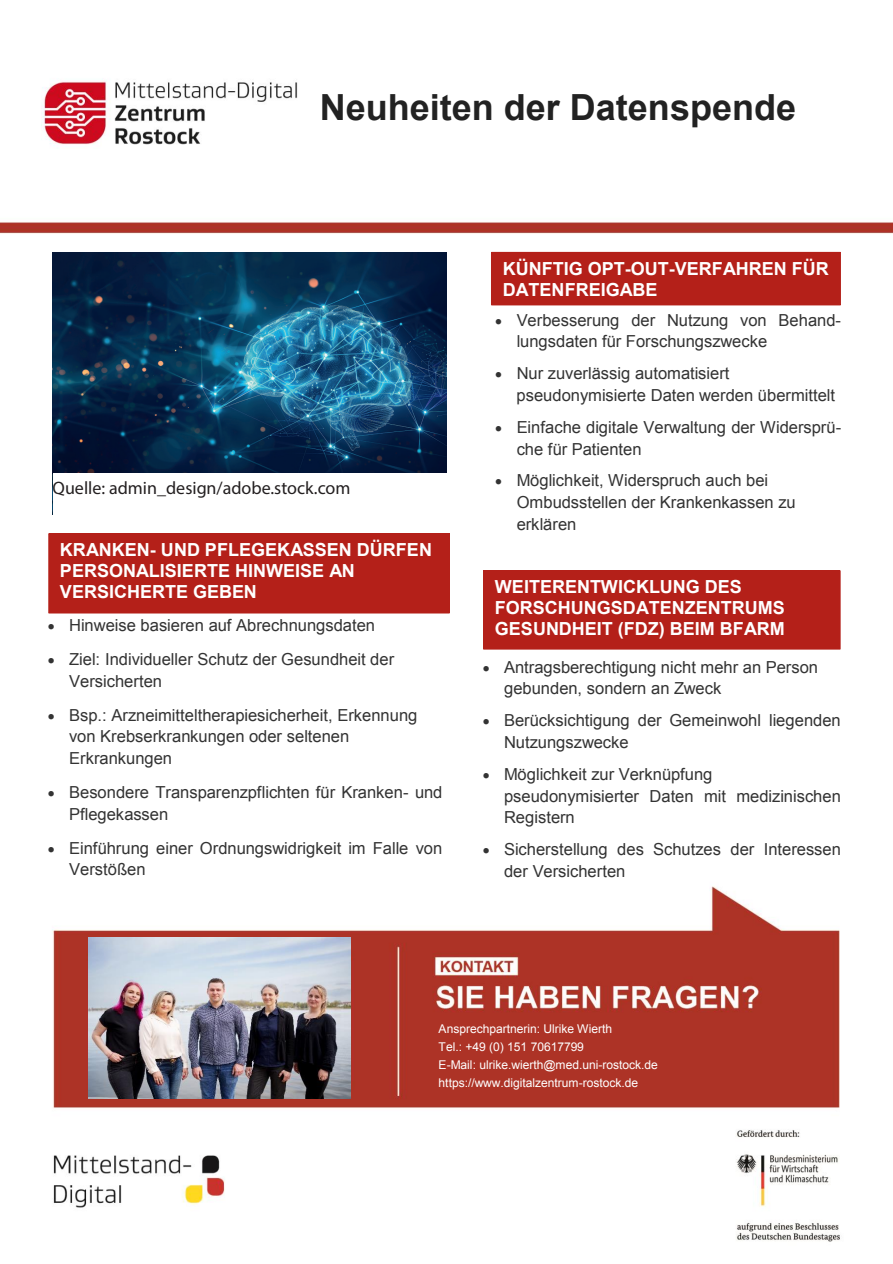
<style>
.page{position:relative;width:893px;height:1264px;background:#fff}
.page>*{position:absolute;margin:0;border:0;box-sizing:border-box;transform-origin:0 0}
.t1{font:700 36px "Arial";color:#222}
.t2{font:700 18px/21px "Arial";color:#fff}
.t3{font:18px "Myriad Pro";color:#231f20}
.t4{font:16.5px/21.8px "Arial";color:#333}
.t5{font:12px/18px "Arial";letter-spacing:-.005em;color:#fff}
</style>
<div class="page">
<img style="left:0;top:222px;width:892px;height:1020px">
<img style="left:41px;top:79px;width:257px;height:66px">
<img style="left:88px;top:937px;width:262px;height:161px">
<div style="left:483px;top:570px;width:357px;height:79px;background:#b42019"></div>
<div style="left:49px;top:533px;width:400px;height:80px;background:#b42019"></div>
<div style="left:491px;top:252px;width:349px;height:53px;background:#b42019"></div>
<img style="left:53px;top:252px;width:393px;height:221px">
<div style="left:53px;top:473px;width:393px;height:57px;background:#fff"></div>
<h1 class="t1" style="left:320px;top:82px;width:477px">Neuheiten der Datenspende</h1>
<p class="t3" style="left:53px;top:476px;width:299px">Quelle: admin_design/adobe.stock.com</p>
<p class="t2" style="left:60px;top:540px;width:373px">KRANKEN- UND PFLEGEKASSEN DÜRFEN<br>PERSONALISIERTE HINWEISE AN<br>VERSICHERTE GEBEN</p>
<p class="t4" style="left:48px;top:614px;width:329px">• Hinweise basieren auf Abrechnungsdaten</p>
<p class="t4" style="left:69px;top:648px;width:326px;text-indent:-21px">• Ziel: Individueller Schutz der Gesundheit der<br>Versicherten</p>
<p class="t4" style="left:69px;top:704px;width:349px;text-indent:-21px">• Bsp.: Arzneimitteltherapiesicherheit, Erkennung von Krebserkrankungen oder seltenen<br>Erkrankungen</p>
<p class="t4" style="left:69px;top:781px;width:375px;text-indent:-21px">• Besondere Transparenzpflichten für Kranken- und<br>Pflegekassen</p>
<p class="t4" style="left:69px;top:836px;width:374px;text-indent:-21px">• Einführung einer Ordnungswidrigkeit im Falle von<br>Verstößen</p>
<p class="t2" style="left:502px;top:259px;width:327px">KÜNFTIG OPT-OUT-VERFAHREN FÜR<br>DATENFREIGABE</p>
<p class="t4" style="left:516px;top:309px;width:326px;text-indent:-21px">• Verbesserung der Nutzung von Behand&shy;lungsdaten für Forschungszwecke</p>
<p class="t4" style="left:516px;top:362px;width:320px;text-indent:-21px">• Nur zuverlässig automatisiert pseudonymisierte Daten werden übermittelt</p>
<p class="t4" style="left:516px;top:416px;width:326px;text-indent:-21px">• Einfache digitale Verwaltung der Widersprü&shy;che für Patienten</p>
<p class="t4" style="left:516px;top:469px;width:280px;text-indent:-21px">• Möglichkeit, Widerspruch auch bei<br>Ombudsstellen der Krankenkassen zu erklären</p>
<p class="t2" style="left:495px;top:577px;width:291px">WEITERENTWICKLUNG DES<br>FORSCHUNGSDATENZENTRUMS<br>GESUNDHEIT (FDZ) BEIM BFARM</p>
<p class="t4" style="left:504px;top:656px;width:315px;text-indent:-21px">• Antragsberechtigung nicht mehr an Person gebunden, sondern an Zweck</p>
<p class="t4" style="left:504px;top:709px;width:338px;text-indent:-21px">• Berücksichtigung der Gemeinwohl liegenden<br>Nutzungszwecke</p>
<p class="t4" style="left:504px;top:763px;width:338px;text-indent:-21px">• Möglichkeit zur Verknüpfung pseudonymisierter Daten mit medizinischen<br>Registern</p>
<p class="t4" style="left:504px;top:838px;width:338px;text-indent:-21px">• Sicherstellung des Schutzes der Interessen der Versicherten</p>
<p class="t5" style="left:438px;top:1019px;width:221px">Ansprechpartnerin: Ulrike Wierth<br>Tel.: +49 (0) 151 70617799<br>E-Mail: ulrike.wierth@med.uni-rostock.de https://www.digitalzentrum-rostock.de</p>
</div>
